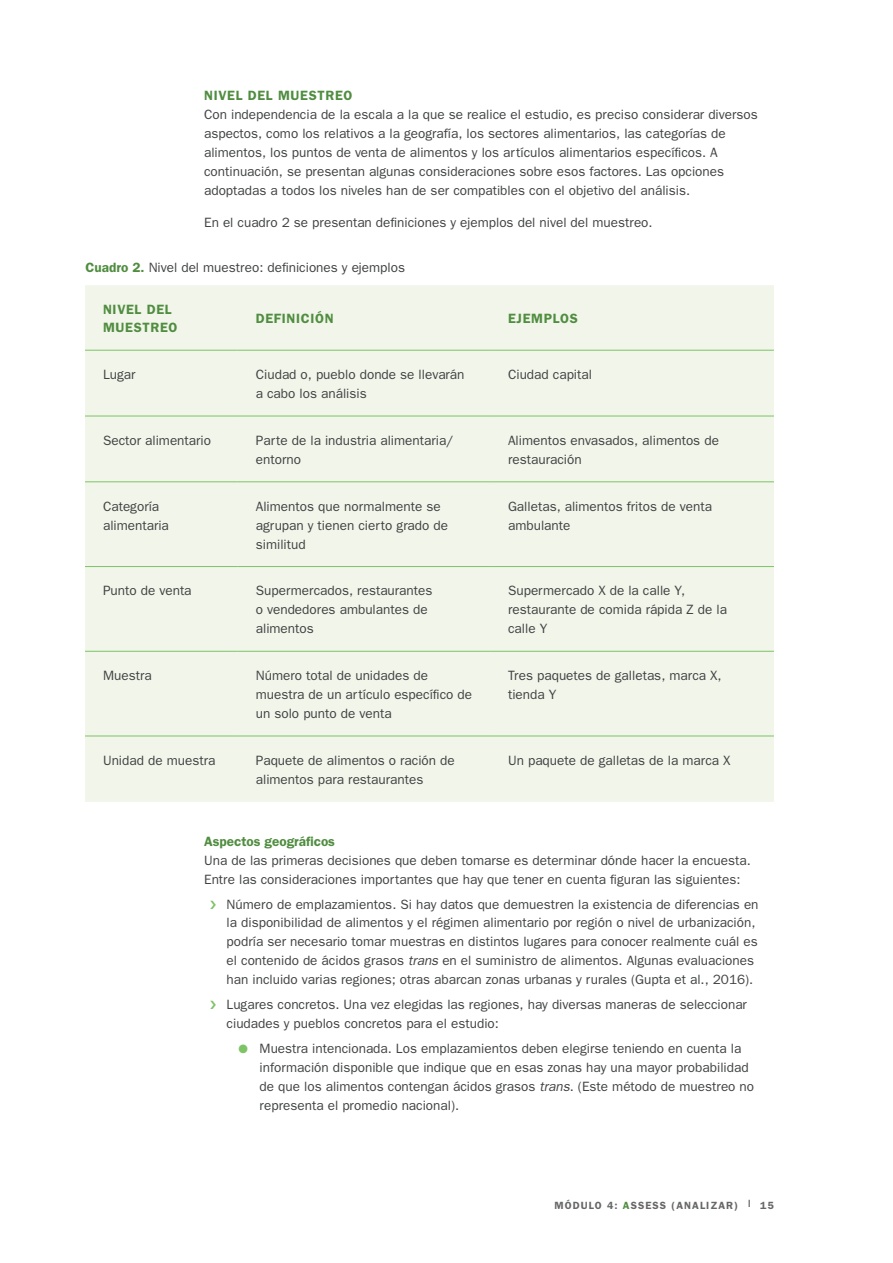
<style>
.page{position:relative;width:893px;height:1263px;background:#fff}
.page>*{position:absolute;margin:0;border:0;box-sizing:border-box;transform-origin:0 0}
.t1{font:13.5px/18.9px "Franklin Gothic";color:#414242}
.t2{font:600 13.5px/18px "Franklin Gothic";letter-spacing:.05em;color:#508d40}
.t3{font:600 13.5px "Franklin Gothic";color:#508d40}
.t4{font:600 10.5px "Franklin Gothic";letter-spacing:.1em;color:#666767}
.s1{font-weight:600;color:#508d40}
.s2{font-style:italic}
.s3{color:#7cc466}
.s4{color:#508d40}
</style>
<div class="page">
<div style="left:85px;top:285px;width:689px;height:517px;background:#f1f5ea"></div>
<hr style="left:85px;top:350px;width:153px;height:1px;background:#7cc466">
<hr style="left:238px;top:350px;width:252px;height:1px;background:#7cc466">
<hr style="left:490px;top:350px;width:284px;height:1px;background:#7cc466">
<hr style="left:85px;top:416px;width:153px;height:1px;background:#7cc466">
<hr style="left:238px;top:416px;width:252px;height:1px;background:#7cc466">
<hr style="left:490px;top:416px;width:284px;height:1px;background:#7cc466">
<hr style="left:85px;top:481px;width:153px;height:1px;background:#7cc466">
<hr style="left:238px;top:481px;width:252px;height:1px;background:#7cc466">
<hr style="left:490px;top:481px;width:284px;height:1px;background:#7cc466">
<hr style="left:85px;top:566px;width:153px;height:1px;background:#7cc466">
<hr style="left:238px;top:566px;width:252px;height:1px;background:#7cc466">
<hr style="left:490px;top:566px;width:284px;height:1px;background:#7cc466">
<hr style="left:85px;top:651px;width:153px;height:1px;background:#7cc466">
<hr style="left:238px;top:651px;width:252px;height:1px;background:#7cc466">
<hr style="left:490px;top:651px;width:284px;height:1px;background:#7cc466">
<hr style="left:85px;top:736px;width:153px;height:1px;background:#7cc466">
<hr style="left:238px;top:736px;width:252px;height:1px;background:#7cc466">
<hr style="left:490px;top:736px;width:284px;height:1px;background:#7cc466">
<p class="t2" style="left:204px;top:86px;width:150px">NIVEL DEL MUESTREO</p>
<p class="t1" style="left:204px;top:105px;width:555px">Con independencia de la escala a la que se realice el estudio, es preciso considerar diversos aspectos, como los relativos a la geografía, los sectores alimentarios, las categorías de alimentos, los puntos de venta de alimentos y los artículos alimentarios específicos. A continuación, se presentan algunas consideraciones sobre esos factores. Las opciones adoptadas a todos los niveles han de ser compatibles con el objetivo del análisis.</p>
<p class="t1" style="left:204px;top:213px;width:450px">En el cuadro 2 se presentan definiciones y ejemplos del nivel del muestreo.</p>
<p class="t1" style="left:86px;top:257px;width:321px"><span class="s1">Cuadro 2.</span> Nivel del muestreo: definiciones y ejemplos</p>
<p class="t2" style="left:103px;top:300px;width:76px">NIVEL DEL<br>MUESTREO</p>
<p class="t2" style="left:256px;top:309px;width:79px">DEFINICIÓN</p>
<p class="t2" style="left:508px;top:309px;width:71px">EJEMPLOS</p>
<p class="t1" style="left:103px;top:365px;width:34px">Lugar</p>
<p class="t1" style="left:256px;top:365px;width:210px">Ciudad o, pueblo donde se llevarán a cabo los análisis</p>
<p class="t1" style="left:508px;top:365px;width:85px">Ciudad capital</p>
<p class="t1" style="left:103px;top:431px;width:109px">Sector alimentario</p>
<p class="t1" style="left:256px;top:431px;width:199px">Parte de la industria alimentaria/ entorno</p>
<p class="t1" style="left:508px;top:431px;width:212px">Alimentos envasados, alimentos de restauración</p>
<p class="t1" style="left:103px;top:496px;width:67px">Categoría alimentaria</p>
<p class="t1" style="left:256px;top:496px;width:194px">Alimentos que normalmente se agrupan y tienen cierto grado de similitud</p>
<p class="t1" style="left:508px;top:496px;width:205px">Galletas, alimentos fritos de venta ambulante</p>
<p class="t1" style="left:103px;top:581px;width:90px">Punto de venta</p>
<p class="t1" style="left:256px;top:581px;width:178px">Supermercados, restaurantes o vendedores ambulantes de alimentos</p>
<p class="t1" style="left:508px;top:581px;width:220px">Supermercado X de la calle Y, restaurante de comida rápida Z de la calle Y</p>
<p class="t1" style="left:103px;top:666px;width:50px">Muestra</p>
<p class="t1" style="left:256px;top:666px;width:218px">Número total de unidades de muestra de un artículo específico de un solo punto de venta</p>
<p class="t1" style="left:508px;top:666px;width:215px">Tres paquetes de galletas, marca X, tienda Y</p>
<p class="t1" style="left:103px;top:750px;width:114px">Unidad de muestra</p>
<p class="t1" style="left:256px;top:750px;width:200px">Paquete de alimentos o ración de alimentos para restaurantes</p>
<p class="t1" style="left:508px;top:750px;width:224px">Un paquete de galletas de la marca X</p>
<p class="t3" style="left:204px;top:833px;width:132px">Aspectos geográficos</p>
<p class="t1" style="left:204px;top:850px;width:548px">Una de las primeras decisiones que deben tomarse es determinar dónde hacer la encuesta.<br>Entre las consideraciones importantes que hay que tener en cuenta figuran las siguientes:</p>
<p class="t1" style="left:227px;top:894px;width:533px">Número de emplazamientos. Si hay datos que demuestren la existencia de diferencias en la disponibilidad de alimentos y el régimen alimentario por región o nivel de urbanización, podría ser necesario tomar muestras en distintos lugares para conocer realmente cuál es el contenido de ácidos grasos <span class="s2">trans</span> en el suministro de alimentos. Algunas evaluaciones han incluido varias regiones; otras abarcan zonas urbanas y rurales (Gupta et al., 2016).</p>
<p class="t1" style="left:227px;top:995px;width:522px">Lugares concretos. Una vez elegidas las regiones, hay diversas maneras de seleccionar ciudades y pueblos concretos para el estudio:</p>
<p class="t1" style="left:260px;top:1038px;width:496px;text-indent:-21px"><span class="s3">●</span> Muestra intencionada. Los emplazamientos deben elegirse teniendo en cuenta la información disponible que indique que en esas zonas hay una mayor probabilidad de que los alimentos contengan ácidos grasos <span class="s2">trans</span>. (Este método de muestreo no representa el promedio nacional).</p>
<p class="t4" style="left:554px;top:1199px;width:85px">MÓDULO 4: <span class="s4">A</span>ssess</p>
<p class="t4" style="left:671px;top:1199px;width:104px">(ANALIZAR) | 15</p>
</div>
